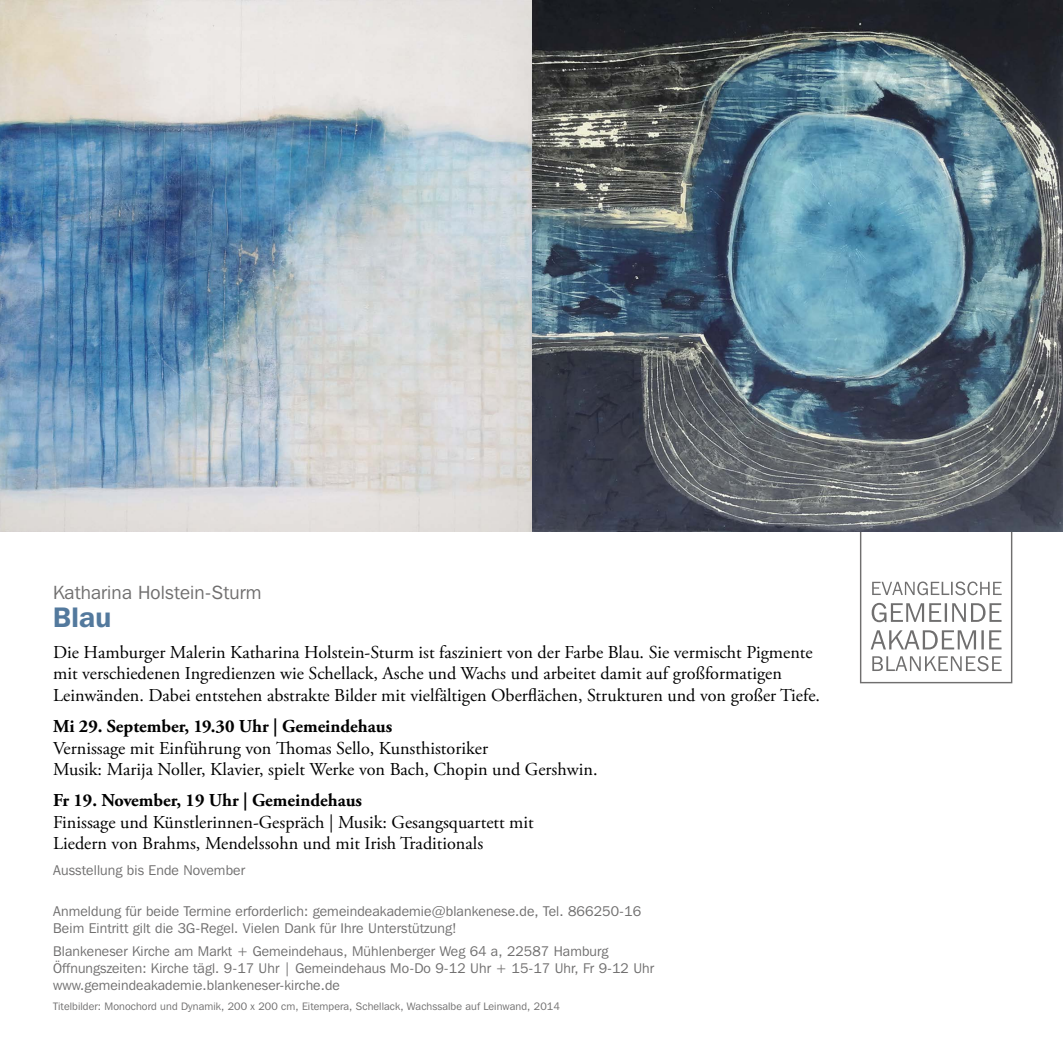
<style>
.page{position:relative;width:1063px;height:1063px;background:#fff}
.page>*{position:absolute;margin:0;border:0;box-sizing:border-box;transform-origin:0 0}
.t1{font:600 28.12px "Franklin Gothic IT Cby BT";color:#53799d}
.t2{font:19px "Franklin Gothic IT Cby BT";letter-spacing:.01em;color:#706f6f}
.t3{font:18.12px/21.8px "Adobe Garamond Pro";color:#000}
.t4{font:14px/16.8px "Franklin Gothic IT Cby BT";letter-spacing:.01em;color:#706f6f}
.t5{font:10.75px "Franklin Gothic IT Cby BT";letter-spacing:.01em;color:#706f6f}
.s1{font-weight:700}
</style>
<div class="page">
<svg style="left:860px;top:531px;width:152px;height:152px"></svg>
<img style="left:0;top:0;width:1063px;height:531px">
<p class="t2" style="left:53px;top:581px;width:210px">Katharina Holstein-Sturm</p>
<p class="t1" style="left:53px;top:600px;width:60px">Blau</p>
<p class="t3" style="left:53px;top:642px;width:769px">Die Hamburger Malerin Katharina Holstein-Sturm ist fasziniert von der Farbe Blau. Sie vermischt Pigmente mit verschiedenen Ingredienzen wie Schellack, Asche und Wachs und arbeitet damit auf großformatigen<br>Leinwänden. Dabei entstehen abstrakte Bilder mit vielfältigen Oberflächen, Strukturen und von großer Tiefe.</p>
<p class="t3" style="left:53px;top:716px;width:546px"><span class="s1">Mi 29. September, 19.30 Uhr | Gemeindehaus<br></span>Vernissage mit Einführung von Thomas Sello, Kunsthistoriker<br>Musik: Marija Noller, Klavier, spielt Werke von Bach, Chopin und Gershwin.</p>
<p class="t3" style="left:53px;top:790px;width:482px"><span class="s1">Fr 19. November, 19 Uhr | Gemeindehaus<br></span>Finissage und Künstlerinnen-Gespräch | Musik: Gesangsquartett mit<br>Liedern von Brahms, Mendelssohn und mit Irish Traditionals</p>
<p class="t4" style="left:53px;top:861px;width:193px">Ausstellung bis Ende November</p>
<p class="t4" style="left:53px;top:902px;width:590px">Anmeldung für beide Termine erforderlich: gemeindeakademie@blankenese.de, Tel. 866250-16<br>Beim Eintritt gilt die 3G-Regel. Vielen Dank fü r Ihre Unterstützung!</p>
<p class="t4" style="left:53px;top:943px;width:603px">Blankeneser Kirche am Markt + Gemeindehaus, Mühlenberger Weg 64 a, 22587 Hamburg<br>Öffnungszeiten: Kirche tägl. 9-17 Uhr | Gemeindehaus Mo-Do 9-12 Uhr + 15-17 Uhr, Fr 9-12 Uhr www.gemeindeakademie.blankeneser-kirche.de</p>
<p class="t5" style="left:53px;top:999px;width:508px">Titelbilder: Monochord und Dynamik, 200 x 200 cm, Eitempera, Schellack, Wachssalbe auf Leinwand, 2014</p>
</div>
